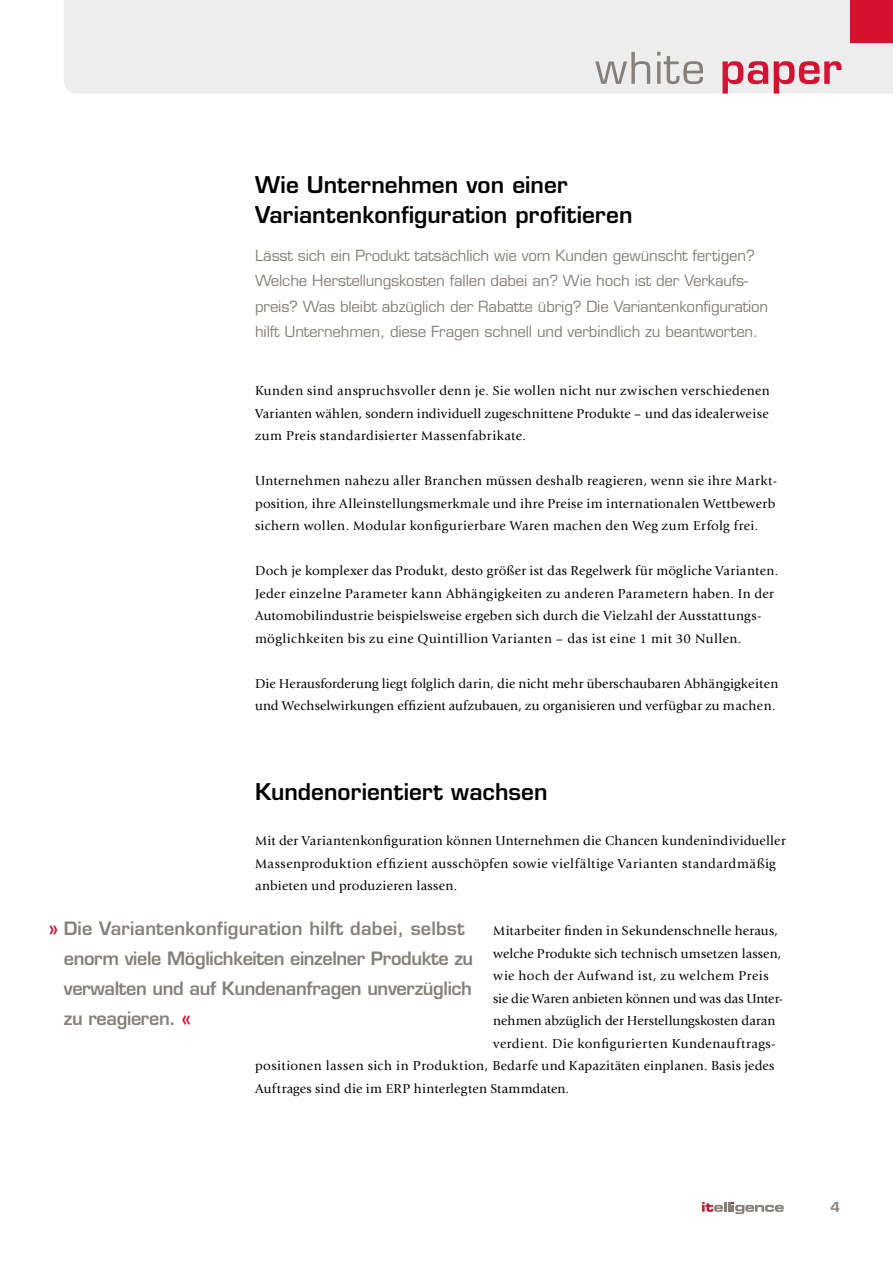
<style>
.page{position:relative;width:893px;height:1263px;background:#fff}
.page>*{position:absolute;margin:0;border:0;box-sizing:border-box;transform-origin:0 0}
.t1{font:600 22.5px/30px "Eurostile LTCE";letter-spacing:.005em;color:#000}
.t2{font:600 18px/30px "Eurostile LTCE";letter-spacing:-.02em;color:#86807b}
.t3{font:500 15px/25.5px "Eurostile LTCE";letter-spacing:-.01em;color:#86807b}
.t4{font:13.5px/22.5px "Giovanni LTCE";letter-spacing:.02em;color:#000}
.t5{font:13.5px "Giovanni LTCE";color:#000}
.t6{font:13.5px "Giovanni LTCE";letter-spacing:-.01em;color:#000}
.t7{font:13.5px "Giovanni LTCE";letter-spacing:.04em;color:#000}
.t8{font:600 13.5px "Eurostile LTCE";color:#86807b}
.s1{color:#d51130}
</style>
<div class="page">
<div style="left:64px;top:0;width:829px;height:94px;background:#ededed"></div>
<svg style="left:702px;top:1202px;width:82px;height:12px"></svg>
<div style="left:850px;top:0;width:43px;height:43px;background:#d51130"></div>
<svg style="left:595px;top:52px;width:55px;height:32px;background:#d0cfcd"></svg>
<svg style="left:657px;top:52px;width:46px;height:32px"></svg>
<svg style="left:722px;top:61px;width:46px;height:33px;background:#e28d9b"></svg>
<svg style="left:774px;top:61px;width:67px;height:33px;background:#e49aa5"></svg>
<h1 class="t1" style="left:255px;top:169px;width:379px">Wie Unternehmen von einer<br>Variantenkonfiguration profitieren</h1>
<p class="t3" style="left:255px;top:243px;width:515px">Lässt sich ein Produkt tatsächlich wie vom Kunden gewünscht fertigen?<br>Welche Herstellungskosten fallen dabei an? Wie hoch ist der Verkaufs&shy;preis? Was bleibt abzüglich der Rabatte übrig? Die Variantenkonfiguration hilft Unternehmen, diese Fragen schnell und verbindlich zu beantworten.</p>
<p class="t4" style="left:255px;top:380px;width:516px;text-align:justify">Kunden sind anspruchsvoller denn je. Sie wollen nicht nur zwischen verschiedenen Varianten wählen, sondern individuell zugeschnittene Produkte – und das idealerweise zum Preis standardisierter Massenfabrikate.</p>
<p class="t4" style="left:255px;top:470px;width:523px;text-align:justify">Unternehmen nahezu aller Branchen müssen deshalb reagieren, wenn sie ihre Markt&shy;position, ihre Alleinstellungsmerkmale und ihre Preise im internationalen Wettbewerb sichern wollen. Modular konfigurierbare Waren machen den Weg zum Erfolg frei.</p>
<p class="t4" style="left:255px;top:560px;width:525px">Doch je komplexer das Produkt, desto größer ist das Regelwerk für mögliche Varianten.<br>Jeder einzelne Parameter kann Abhängigkeiten zu anderen Parametern haben. In der Automobilindustrie beispielsweise ergeben sich durch die Vielzahl der Ausstattungs&shy;möglichkeiten bis zu eine Quintillion Varianten – das ist eine 1 mit 30 Nullen.</p>
<p class="t4" style="left:255px;top:672px;width:525px">Die Herausforderung liegt folglich darin, die nicht mehr überschaubaren Abhängigkeiten und Wechselwirkungen effizient aufzubauen, zu organisieren und verfügbar zu machen.</p>
<h1 class="t1" style="left:255px;top:777px;width:294px">Kundenorientiert wachsen</h1>
<p class="t4" style="left:255px;top:830px;width:532px">Mit der Variantenkonfiguration können Unternehmen die Chancen kundenindividueller<br>Massenproduktion effizient ausschöpfen sowie vielfältige Varianten standardmäßig anbieten und produzieren lassen.</p>
<p class="t4" style="left:493px;top:920px;width:286px">Mitarbeiter finden in Sekundenschnelle heraus,</p>
<p class="t4" style="left:493px;top:942px;width:290px">welche Produkte sich technisch umsetzen lassen,</p>
<p class="t7" style="left:493px;top:968px;width:277px">wie hoch der Aufwand ist, zu welchem Preis</p>
<p class="t6" style="left:493px;top:991px;width:291px">sie die Waren anbieten können und was das Unter-</p>
<p class="t5" style="left:493px;top:1013px;width:284px">nehmen abzüglich der Herstellungskosten daran</p>
<p class="t4" style="left:493px;top:1032px;width:282px">verdient. Die konfigurierten Kundenauftrags--</p>
<p class="t4" style="left:255px;top:1055px;width:521px">positionen lassen sich in Produktion, Bedarfe und Kapazitäten einplanen. Basis jedes</p>
<p class="t4" style="left:255px;top:1077px;width:315px">Auftrages sind die im ERP hinterlegten Stammdaten.</p>
<h2 class="t2" style="left:64px;top:913px;width:411px;text-indent:-15px"><span class="s1">»</span> Die Variantenkonfiguration hilft dabei, selbst enorm viele Möglichkeiten einzelner Produkte zu verwalten und auf Kundenanfragen unverzüglich zu reagieren. <span class="s1">«</span></h2>
<p class="t8" style="left:831px;top:1199px;width:11px">4</p>
</div>
